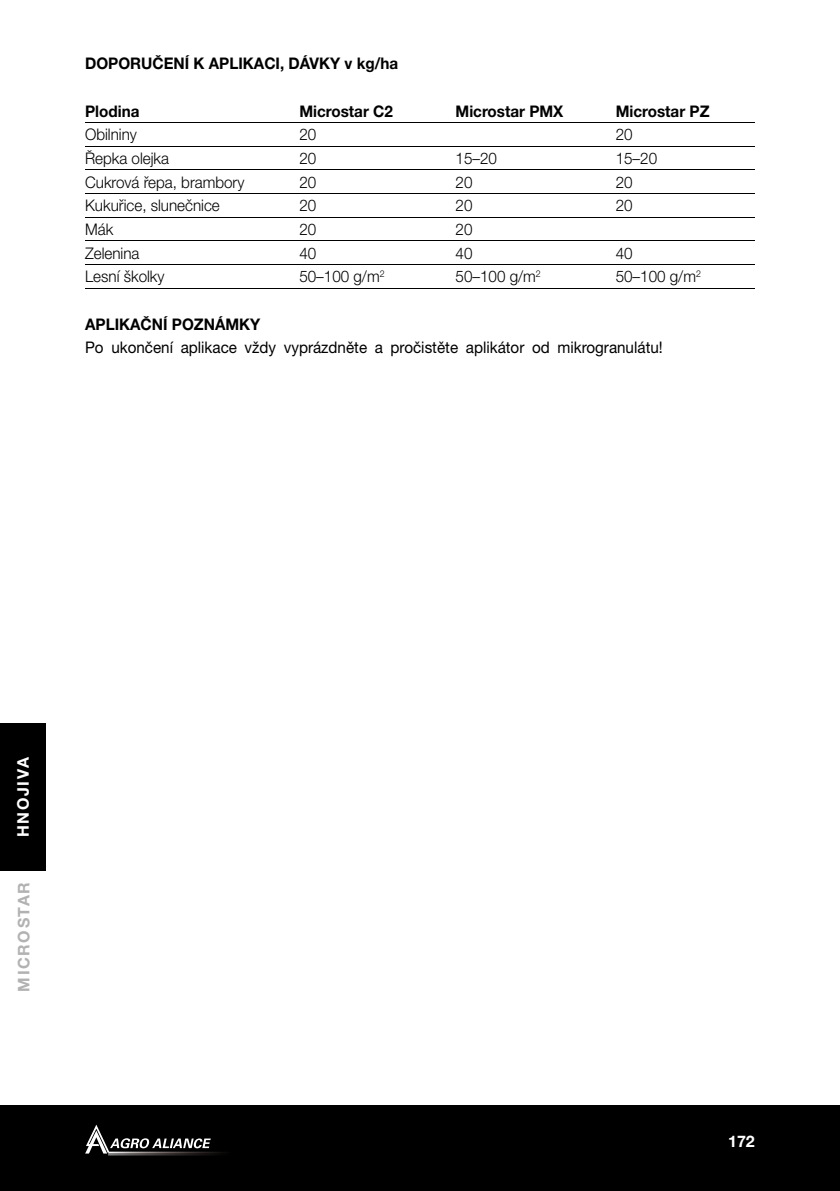
<style>
.page{position:relative;width:840px;height:1191px;background:#fff}
.page>*{position:absolute;margin:0;border:0;box-sizing:border-box;transform-origin:0 0}
.t1{font:300 16px "Helvetica Neue CE";color:#000;scale:.95 1}
.t2{font:700 16px "Helvetica Neue CE";color:#000;scale:.95 1}
.t3{font:16px "Helvetica Neue CE";color:#000;scale:.95 1}
.t4{font:700 16px "Helvetica Neue CE";letter-spacing:.1em;color:#fff}
.t5{font:700 16px "Helvetica Neue CE";color:#b3b2b2}
</style>
<div class="page">
<hr style="left:839px;top:0;width:1px;height:142px;background:#000">
<div style="left:0;top:1106px;width:839px;height:85px;background:#000"></div>
<svg style="left:108px;top:1154px;width:107px;height:1px"></svg>
<svg style="left:85px;top:1124px;width:139px;height:30px"></svg>
<div style="left:0;top:723px;width:45px;height:148px;background:#000"></div>
<hr style="left:85px;top:122px;width:669px;height:1px;background:#000">
<hr style="left:85px;top:146px;width:669px;height:1px;background:#000">
<hr style="left:85px;top:170px;width:669px;height:1px;background:#000">
<hr style="left:85px;top:193px;width:669px;height:1px;background:#000">
<hr style="left:85px;top:217px;width:669px;height:1px;background:#000">
<hr style="left:85px;top:241px;width:669px;height:1px;background:#000">
<hr style="left:85px;top:264px;width:669px;height:1px;background:#000">
<hr style="left:85px;top:288px;width:669px;height:1px;background:#000">
<p class="t2" style="left:85px;top:55px;width:331px">DOPORUČENÍ K APLIKACI, DÁVKY v kg/ha</p>
<p class="t2" style="left:85px;top:102px;width:59px">Plodina</p>
<p class="t2" style="left:299px;top:102px;width:100px">Microstar C2</p>
<p class="t2" style="left:455px;top:102px;width:115px">Microstar PMX</p>
<p class="t2" style="left:615px;top:102px;width:100px">Microstar PZ</p>
<p class="t1" style="left:85px;top:126px;width:56px">Obilniny</p>
<p class="t1" style="left:299px;top:126px;width:19px">20</p>
<p class="t1" style="left:615px;top:126px;width:19px">20</p>
<p class="t1" style="left:85px;top:149px;width:90px">Řepka olejka</p>
<p class="t1" style="left:299px;top:149px;width:19px">20</p>
<p class="t1" style="left:455px;top:149px;width:45px">15–20</p>
<p class="t1" style="left:615px;top:149px;width:45px">15–20</p>
<p class="t1" style="left:85px;top:173px;width:169px">Cukrová řepa, brambory</p>
<p class="t1" style="left:299px;top:173px;width:19px">20</p>
<p class="t1" style="left:455px;top:173px;width:19px">20</p>
<p class="t1" style="left:615px;top:173px;width:19px">20</p>
<p class="t1" style="left:85px;top:197px;width:143px">Kukuřice, slunečnice</p>
<p class="t1" style="left:299px;top:197px;width:19px">20</p>
<p class="t1" style="left:455px;top:197px;width:19px">20</p>
<p class="t1" style="left:615px;top:197px;width:19px">20</p>
<p class="t1" style="left:85px;top:220px;width:31px">Mák</p>
<p class="t1" style="left:299px;top:220px;width:19px">20</p>
<p class="t1" style="left:455px;top:220px;width:19px">20</p>
<p class="t1" style="left:85px;top:244px;width:59px">Zelenina</p>
<p class="t1" style="left:299px;top:244px;width:19px">40</p>
<p class="t1" style="left:455px;top:244px;width:19px">40</p>
<p class="t1" style="left:615px;top:244px;width:19px">40</p>
<p class="t1" style="left:85px;top:268px;width:85px">Lesní školky</p>
<p class="t1" style="left:299px;top:268px;width:91px">50–100 g/m<sup>2</sup></p>
<p class="t1" style="left:455px;top:268px;width:91px">50–100 g/m<sup>2</sup></p>
<p class="t1" style="left:615px;top:268px;width:91px">50–100 g/m<sup>2</sup></p>
<p class="t2" style="left:85px;top:315px;width:186px">APLIKAČNÍ POZNÁMKY</p>
<p class="t3" style="left:85px;top:339px;width:609px">Po ukončení aplikace vždy vyprázdněte a pročistěte aplikátor od mikrogranulátu!</p>
<p class="t4" style="left:14px;top:837px;width:81px;rotate:-90deg">HNOJIVA</p>
<p class="t5" style="left:15px;top:991px;width:111px;rotate:-90deg">MICROSTAR</p>
<p class="t4" style="left:727px;top:1132px;width:28px">172</p>
</div>
